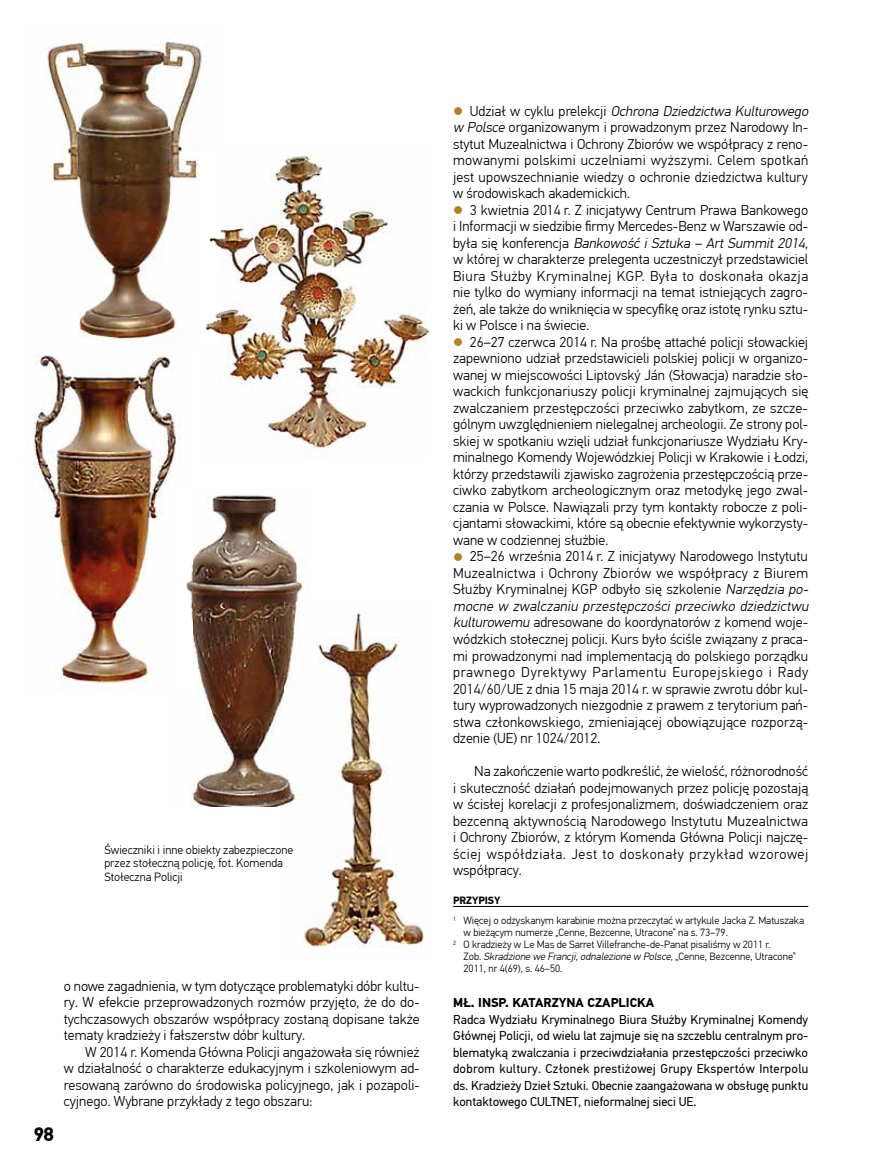
<style>
.page{position:relative;width:872px;height:1170px;background:#fff}
.page>*{position:absolute;margin:0;border:0;box-sizing:border-box;transform-origin:0 0}
.t1{font:700 19.5px "PF Din Text Pro";color:#000}
.t2{font:300 14.25px/16.5px "PF Din Text Pro";color:#000;text-align:justify}
.t3{font:12.75px/16.5px "PF Din Text Pro";color:#000;text-align:justify}
.t4{font:700 12.75px "PF Din Text Pro";color:#000}
.t5{font:300 12px/13.5px "PF Din Text Pro";color:#000}
.t6{font:300 10.5px/20.5px "PF Din Text Pro";color:#000}
.t7{font:italic 300 10.5px "PF Din Text Pro";color:#000}
.s1{color:#b87e1f}
.s2{font-style:italic}
.s3{font-weight:700}
.s4{font-style:normal}
</style>
<div class="page">
<hr style="left:453px;top:906px;width:355px;height:1px;background:#000">
<img style="left:47px;top:41px;width:161px;height:252px">
<img style="left:78px;top:293px;width:100px;height:47px">
<img style="left:190px;top:495px;width:113px;height:311px">
<img style="left:33px;top:354px;width:148px;height:332px">
<img style="left:173px;top:487px;width:19px;height:203px">
<img style="left:221px;top:155px;width:208px;height:303px">
<img style="left:202px;top:147px;width:19px;height:187px">
<img style="left:287px;top:613px;width:137px;height:335px">
<img style="left:285px;top:602px;width:25px;height:204px">
<p class="t5" style="left:104px;top:842px;width:190px">Świeczniki i inne obiekty zabezpieczone przez stołeczną policję, fot. Komenda<br>Stołeczna Policji</p>
<h1 class="t1" style="left:34px;top:1122px;width:22px">98</h1>
<p class="t2" style="left:64px;top:977px;width:357px">o nowe zagadnienia, w tym dotyczące problematyki dóbr kultu&shy;ry. W efekcie przeprowadzonych rozmów przyjęto, że do do&shy;tychczasowych obszarów współpracy zostaną dopisane także tematy kradzieży i fałszerstw dóbr kultury.</p>
<p class="t2" style="left:64px;top:1043px;width:357px;text-indent:21px">W 2014 r. Komenda Główna Policji angażowała się również w działalność o charakterze edukacyjnym i szkoleniowym ad&shy;resowaną zarówno do środowiska policyjnego, jak i pozapoli&shy;cyjnego. Wybrane przykłady z tego obszaru:</p>
<p class="t2" style="left:453px;top:103px;width:360px;text-align:left"><span class="s1">●</span> U d z i a ł w cy k l u p re l e kcj i <span class="s2">Ochrona Dziedzictwa Kulturowego w Polsce</span> organizowanym i prowadzonym przez Narodowy In&shy;stytut Muzealnictwa i Ochrony Zbiorów we współpracy z reno&shy;mowanymi polskimi uczelniami wyższymi. Celem spotkań jest upowszechnianie wiedzy o ochronie dziedzictwa kultury w środowiskach akademickich.</p>
<p class="t2" style="left:453px;top:202px;width:357px"><span class="s1">●</span> 3 kwietnia 2014 r. Z inicjatywy Centrum Prawa Bankowego i Informacji w siedzibie firmy Mercedes-Benz w Warszawie od&shy;była s i ę ko n f e re n cj a <span class="s2">Bankowość i Sztuka – Art Summit 2014</span>, w której w charakterze prelegenta uczestniczył przedstawiciel Biura Służby Kryminalnej KGP. Była to doskonała okazja nie tylko do wymiany informacji na temat istniejących zagro&shy;żeń, ale także do wniknięcia w specyfikę oraz istotę rynku sztu&shy;ki w Polsce i na świecie.</p>
<p class="t2" style="left:453px;top:334px;width:357px"><span class="s1">●</span> 26–27 czerwca 2014 r. Na prośbę attaché policji słowackiej zapewniono udział przedstawicieli polskiej policji w organizo&shy;wanej w miejscowości Liptovský Ján (Słowacja) naradzie sło&shy;wackich funkcjonariuszy policji kryminalnej zajmujących się zwalczaniem przestępczości przeciwko zabytkom, ze szcze&shy;gólnym uwzględnieniem nielegalnej archeologii. Ze strony pol&shy;skiej w spotkaniu wzięli udział funkcjonariusze Wydziału Kry&shy;minalnego Komendy Wojewódzkiej Policji w Krakowie i Łodzi, którzy przedstawili zjawisko zagrożenia przestępczością prze&shy;ciwko zabytkom archeologicznym oraz metodykę jego zwal&shy;czania w Polsce. Nawiązali przy tym kontakty robocze z poli&shy;cjantami słowackimi, które są obecnie efektywnie wykorzysty&shy;wane w codziennej służbie.</p>
<p class="t2" style="left:453px;top:548px;width:360px;text-align:left"><span class="s1">●</span> 25–26 września 2014 r. Z inicjatywy Narodowego Instytutu Muzealnictwa i Ochrony Zbiorów we współpracy z Biurem Służby Kryminalnej KGP odbyło się szkolenie <span class="s2">Narzędzia po&shy;mocne w zwalczaniu przestępczości przeciwko dziedzictwu kulturowemu</span> adresowane do koordynatorów z komend woje&shy;wódzkich stołecznej policji. Kurs było ściśle związany z praca&shy;mi prowadzonymi nad implementacją do polskiego porządku prawnego Dyrektywy Parlamentu Europejskiego i Rady 2014/60/UE z dnia 15 maja 2014 r. w sprawie zwrotu dóbr kul&shy;tury wyprowadzonych niezgodnie z prawem z terytorium pań&shy;stwa członkowskiego, zmieniającej obowiązujące rozporzą&shy;dzenie (UE) nr 1024/2012.</p>
<p class="t2" style="left:453px;top:763px;width:357px;text-indent:21px">Na zakończenie warto podkreślić, że wielość, różnorodność i skuteczność działań podejmowanych przez policję pozostają w ścisłej korelacji z profesjonalizmem, doświadczeniem oraz bezcenną aktywnością Narodowego Instytutu Muzealnictwa i Ochrony Zbiorów, z którym Komenda Główna Policji najczę&shy;ściej współdziała. Jest to doskonały przykład wzorowej współpracy.</p>
<p class="t6" style="left:453px;top:889px;width:353px"><span class="s3">PRZYPISY<br></span><sup>1</sup> Więcej o odzyskanym karabinie można przeczytać w artykule Jacka Z. Matuszaka</p>
<p class="t6" style="left:463px;top:922px;width:266px">w bieżącym numerze „Cenne, Bezcenne, Utracone” na s. 73–79.</p>
<p class="t6" style="left:453px;top:934px;width:319px"><sup>2</sup> O kradzieży w Le Mas de Sarret Villefranche-de-Panat pisaliśmy w 2011 r.</p>
<p class="t7" style="left:463px;top:950px;width:334px"><span class="s4">Z o b .</span> Skradzione we Francji,odnalezione w Polsce<span class="s4">, „ C e n n e , B e z c e n n e , U t ra c o n e ”</span></p>
<p class="t6" style="left:463px;top:958px;width:100px">2011, nr 4(69), s. 46–50.</p>
<p class="t4" style="left:453px;top:994px;width:202px">MŁ. INSP. KATARZYNA CZAPLICKA</p>
<p class="t3" style="left:453px;top:1011px;width:357px">Radca Wydziału Kryminalnego Biura Służby Kryminalnej Komendy Głównej Policji, od wielu lat zajmuje się na szczeblu centralnym pro&shy;blematyką zwalczania i przeciwdziałania przestępczości przeciwko dobrom kultury. Członek prestiżowej Grupy Ekspertów Interpolu ds. Kradzieży Dzieł Sztuki. Obecnie zaangażowana w obsługę punktu kontaktowego CULTNET, nieformalnej sieci UE.</p>
</div>
